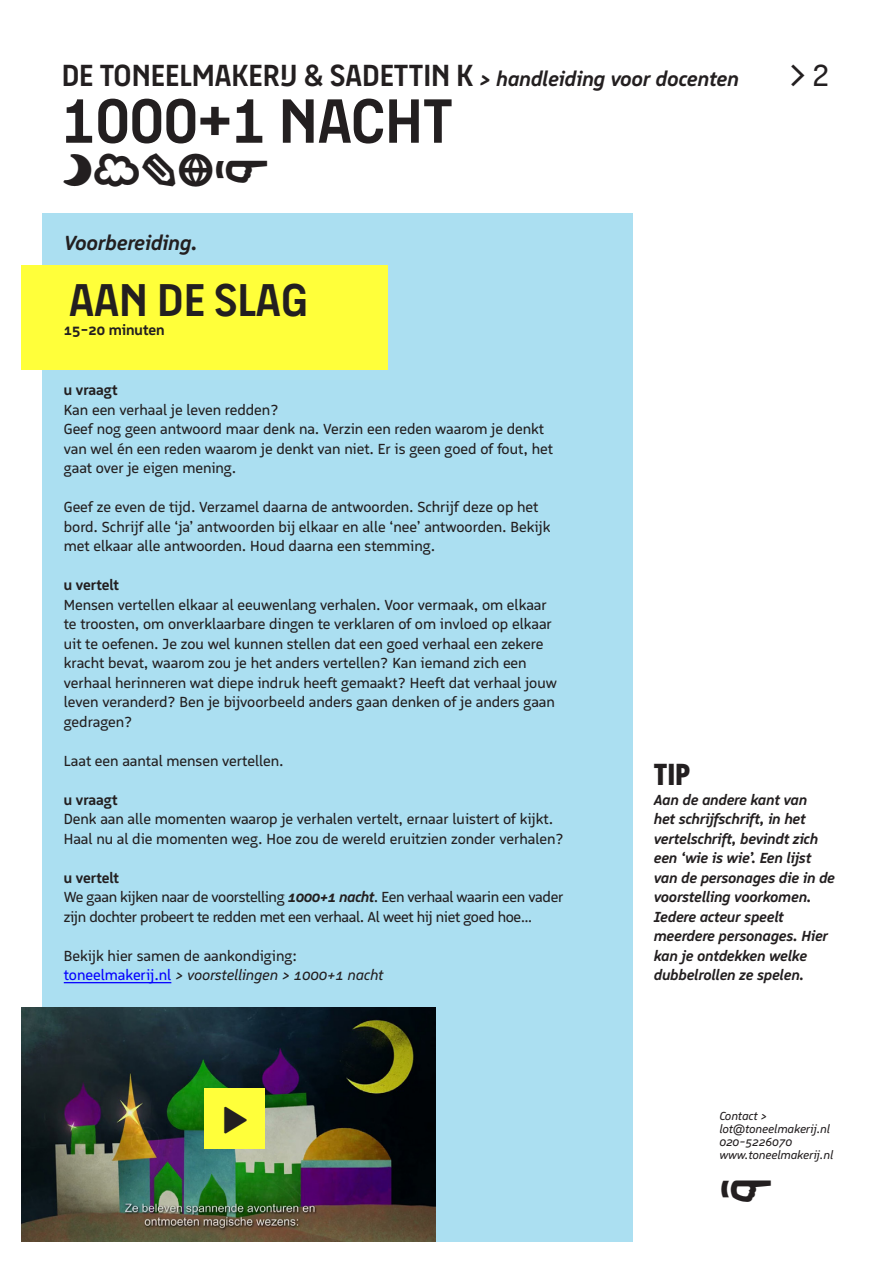
<style>
.page{position:relative;width:893px;height:1263px;background:#fff}
.page>*{position:absolute;margin:0;border:0;box-sizing:border-box;transform-origin:0 0}
.t1{font:51px "De Toneelmakerij Nu";color:#231f20}
.TOMA_highlight_quote_cursief{font:500 37.5px "De Toneelmakerij Wide";color:#231f20}
.t2{font:700 37.5px "De Toneelmakerij Symbols";color:#231f20}
.t3{font:24.9px "De Toneelmakerij Nu";color:#231f20}
.TOMA_AANBOD_kopje_2{font:700 24.9px "De Toneelmakerij";color:#231f20}
.t4{font:300 24.9px "De Toneelmakerij Nu";color:#231f20}
.TOMA_highlight_quote_cursief-2{font:italic 700 21px "Logical";color:#231f20}
.TOMA_AANBOD_plat{font:15px/19.5px "Logical";color:#231f20}
.TOMA_AANBOD_plat_bold{font:italic 700 15px/19.5px "Logical";color:#231f20}
.TOMA_AANBOD_plat-2{font:15px/19.5px "Logical";letter-spacing:-.02em;color:#231f20}
.TOMA_AANBOD_plat_bold-2{font:700 15px "Logical";color:#231f20}
.TOMA_highlight_quote_cursief-3{font:700 15px "Logical";color:#231f20}
.t5{font:italic 12px/12.9px "Logical";color:#231f20}
.s1{font-family:"Logical";font-weight:700;font-style:italic;font-size:21px}
.s2{font-weight:700;font-style:italic}
.s3{color:#0500ff}
.s4{font-style:italic}
</style>
<div class="page">
<div style="left:43px;top:213px;width:589px;height:1029px;background:#abdff1"></div>
<div style="left:21px;top:266px;width:367px;height:104px;background:#ffff3a"></div>
<hr style="left:64px;top:982px;width:107px;height:1px;background:#0500ff">
<img style="left:21px;top:1008px;width:415px;height:234px">
<div style="left:205px;top:1089px;width:60px;height:60px;background:#ffff3a"></div>
<h3 class="t3" style="left:62px;top:58px;width:678px">DE TONEELMAKERIJ &amp; SADETTIN K <span class="s1">&gt; handleiding voor docenten</span></h3>
<h1 class="t1" style="left:62px;top:87px;width:393px">1000+1 NACHT</h1>
<h2 class="t2" style="left:93px;top:145px;width:49px">■</h2>
<p class="TOMA_highlight_quote_cursief-2" style="left:64px;top:229px;width:135px">Voorbereiding.</p>
<p class="TOMA_highlight_quote_cursief" style="left:69px;top:274px;width:241px">AAN DE SLAG</p>
<p class="TOMA_highlight_quote_cursief-3" style="left:64px;top:321px;width:102px">15-20 minuten</p>
<h3 class="t4" style="left:790px;top:58px;width:41px">&gt; 2</h3>
<p class="TOMA_AANBOD_plat_bold-2" style="left:64px;top:381px;width:55px">u vraagt</p>
<p class="TOMA_AANBOD_plat" style="left:64px;top:400px;width:216px">Kan een verhaal je leven redden?</p>
<p class="TOMA_AANBOD_plat" style="left:64px;top:419px;width:491px">Geef nog geen antwoord maar denk na. Verzin een reden waarom je denkt van wel én een reden waarom je denkt van niet. Er is geen goed of fout, het gaat over je eigen mening.</p>
<p class="TOMA_AANBOD_plat" style="left:64px;top:497px;width:488px">Geef ze even de tijd. Verzamel daarna de antwoorden. Schrijf deze op het bord. Schrijf alle ‘ja’ antwoorden bij elkaar en alle ‘nee’ antwoorden. Bekijk met elkaar alle antwoorden. Houd daarna een stemming.</p>
<p class="TOMA_AANBOD_plat_bold-2" style="left:64px;top:576px;width:57px">u vertelt</p>
<p class="TOMA_AANBOD_plat" style="left:64px;top:595px;width:495px">Mensen vertellen elkaar al eeuwenlang verhalen. Voor vermaak, om elkaar te troosten, om onverklaarbare dingen te verklaren of om invloed op elkaar uit te oefenen. Je zou wel kunnen stellen dat een goed verhaal een zekere kracht bevat, waarom zou je het anders vertellen? Kan iemand zich een verhaal herinneren wat diepe indruk heeft gemaakt? Heeft dat verhaal jouw leven veranderd? Ben je bijvoorbeeld anders gaan denken of je anders gaan gedragen?</p>
<p class="TOMA_AANBOD_plat" style="left:64px;top:751px;width:221px">Laat een aantal mensen vertellen.</p>
<p class="TOMA_AANBOD_plat_bold-2" style="left:64px;top:790px;width:55px">u vraagt</p>
<p class="TOMA_AANBOD_plat" style="left:64px;top:809px;width:502px">Denk aan alle momenten waarop je verhalen vertelt, ernaar luistert of kijkt.<br>Haal nu al die momenten weg. Hoe zou de wereld eruitzien zonder verhalen?</p>
<p class="TOMA_AANBOD_plat_bold-2" style="left:64px;top:868px;width:57px">u vertelt</p>
<p class="TOMA_AANBOD_plat-2" style="left:64px;top:887px;width:501px">We gaan kijken naar de voorstelling <span class="s2">1000+1 nacht</span>. Een verhaal waarin een vader zijn dochter probeert te redden met een verhaal. Al weet hij niet goed hoe…</p>
<p class="TOMA_AANBOD_plat" style="left:64px;top:946px;width:321px">Bekijk hier samen de aankondiging: <span class="s3">toneelmakerij.nl</span> <span class="s4">&gt; voorstellingen &gt; 1000+1 nacht</span></p>
<p class="TOMA_AANBOD_kopje_2" style="left:654px;top:758px;width:38px">tip</p>
<p class="TOMA_AANBOD_plat_bold" style="left:654px;top:790px;width:183px">Aan de andere kant van<br>het schrijfschrift, in het vertelschrift, bevindt zich een ‘wie is wie’. Een lijst van de personages die in de voorstelling voorkomen.</p>
<p class="TOMA_AANBOD_plat_bold" style="left:654px;top:907px;width:176px">Iedere acteur speelt meerdere personages. Hier kan je ontdekken welke dubbelrollen ze spelen.</p>
<p class="t5" style="left:719px;top:1109px;width:115px">Contact &gt; lot@toneelmakerij.nl<br>020-5226070 www.toneelmakerij.nl</p>
</div>
